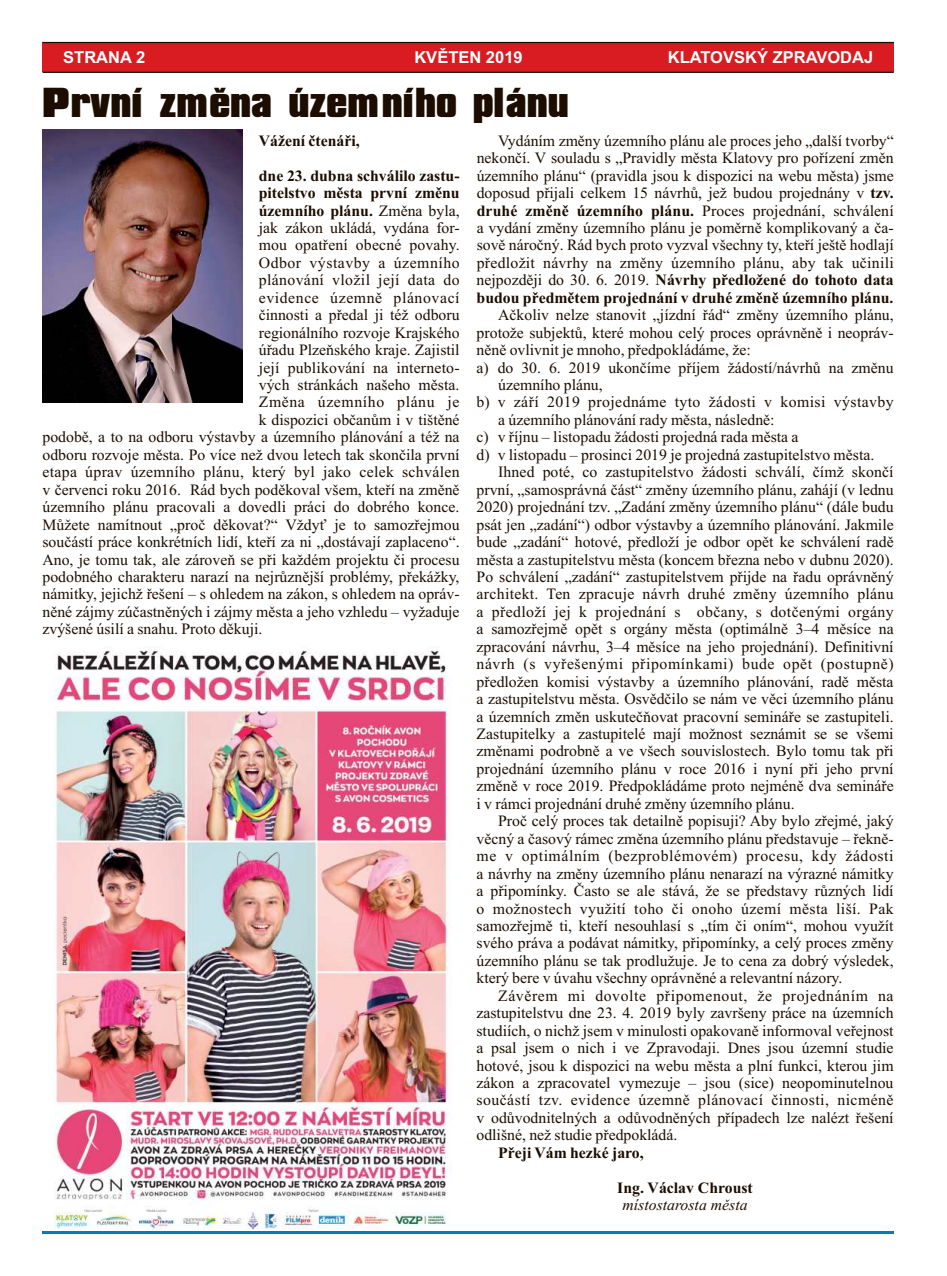
<style>
.page{position:relative;width:947px;height:1276px;background:#fff}
.page>*{position:absolute;margin:0;border:0;box-sizing:border-box;transform-origin:0 0}
.t1{font:36px "Compacta Blk AT";color:#1c0d00;scale:.96 1}
.t2{font:700 16.5px "Arial";color:#fff}
.t3{font:15.75px/17.4px "Times New Roman";color:#1c0d00;text-align:justify}
.t4{font:15.75px "Times New Roman";letter-spacing:.035em;color:#1c0d00}
.t5{font:15.75px "Times New Roman";letter-spacing:.025em;color:#1c0d00}
.t6{font:700 15.75px "Times New Roman";color:#1c0d00}
.t7{font:15.75px "Times New Roman";letter-spacing:.02em;color:#1c0d00}
.t8{font:15.75px "Times New Roman";letter-spacing:.03em;color:#1c0d00}
.t9{font:italic 15.75px "Times New Roman";color:#1c0d00}
.s1{font-weight:400}
.s2{font-weight:700}
</style>
<div class="page">
<img style="left:54px;top:649px;width:398px;height:580px">
<div style="left:43px;top:43px;width:850px;height:29px;background:#d91c21"></div>
<svg style="left:42px;top:41px;width:852px;height:3px;background:#935955"></svg>
<svg style="left:42px;top:71px;width:852px;height:2px;background:#601811"></svg>
<img style="left:43px;top:130px;width:199px;height:272px">
<hr style="left:43px;top:1231px;width:850px;height:2px;background:#007dba">
<p class="t2" style="left:63px;top:51px;width:83px">STRANA 2</p>
<p class="t2" style="left:414px;top:51px;width:110px">KVĚTEN 2019</p>
<p class="t2" style="left:667px;top:51px;width:207px">KLATOVSKÝ ZPRAVODAJ</p>
<h1 class="t1" style="left:43px;top:89px;width:549px">První změna územního plánu</h1>
<p class="t6" style="left:259px;top:135px;width:102px">Vážení čtenáři,</p>
<p class="t6" style="left:259px;top:170px;width:202px">dne 23. dubna schválilo zastu-</p>
<p class="t6" style="left:259px;top:187px;width:202px">pitelstvo města první změnu</p>
<p class="t6" style="left:259px;top:205px;width:202px">územního plánu. <span class="s1">Změna byla,</span></p>
<p class="t3" style="left:259px;top:220px;width:202px">jak zákon ukládá, vydána for-</p>
<p class="t3" style="left:259px;top:238px;width:202px">mou opatření obecné povahy.</p>
<p class="t4" style="left:259px;top:257px;width:202px">Odbor výstavby a územního</p>
<p class="t5" style="left:259px;top:274px;width:202px">plánování vložil její data do</p>
<p class="t4" style="left:259px;top:292px;width:202px">evidence územně plánovací</p>
<p class="t3" style="left:259px;top:308px;width:202px">činnosti a předal ji též odboru</p>
<p class="t3" style="left:259px;top:325px;width:202px">regionálního rozvoje Krajského</p>
<p class="t3" style="left:259px;top:343px;width:202px">úřadu Plzeňského kraje. Zajistil</p>
<p class="t3" style="left:259px;top:360px;width:202px">její publikování na interneto-</p>
<p class="t3" style="left:259px;top:377px;width:202px">vých stránkách našeho města.</p>
<p class="t4" style="left:259px;top:396px;width:202px">Změna územního plánu je</p>
<p class="t3" style="left:259px;top:412px;width:202px">k dispozici občanům i v tištěné</p>
<p class="t3" style="left:42px;top:430px;width:418px">podobě, a to na odboru výstavby a územního plánování a též na</p>
<p class="t3" style="left:42px;top:447px;width:418px">odboru rozvoje města. Po více než dvou letech tak skončila první</p>
<p class="t7" style="left:42px;top:466px;width:418px">etapa úprav územního plánu, který byl jako celek schválen</p>
<p class="t3" style="left:42px;top:482px;width:418px">v červenci roku 2016. Rád bych poděkoval všem, kteří na změně</p>
<p class="t3" style="left:42px;top:500px;width:418px">územního plánu pracovali a dovedli práci do dobrého konce.</p>
<p class="t3" style="left:42px;top:517px;width:418px">Můžete namítnout „proč děkovat?“ Vždyť je to samozřejmou</p>
<p class="t3" style="left:42px;top:534px;width:418px">součástí práce konkrétních lidí, kteří za ni „dostávají zaplaceno“.</p>
<p class="t3" style="left:42px;top:552px;width:418px">Ano, je tomu tak, ale zároveň se při každém projektu či procesu</p>
<p class="t3" style="left:42px;top:569px;width:418px">podobného charakteru narazí na nejrůznější problémy, překážky,</p>
<p class="t3" style="left:42px;top:587px;width:418px">námitky, jejichž řešení – s ohledem na zákon, s ohledem na opráv-</p>
<p class="t3" style="left:42px;top:604px;width:418px">něné zájmy zúčastněných i zájmy města a jeho vzhledu – vyžaduje</p>
<p class="t3" style="left:42px;top:622px;width:221px">zvýšené úsilí a snahu. Proto děkuji.</p>
<p class="t3" style="left:476px;top:133px;width:418px;text-indent:22px">Vydáním změny územního plánu ale proces jeho „další tvorby“ nekončí. V souladu s „Pravidly města Klatovy pro pořízení změn územního plánu“ (pravidla jsou k dispozici na webu města) jsme doposud přijali celkem 15 návrhů, jež budou projednány v <span class="s2">tzv. druhé změně územního plánu.</span> Proces projednání, schválení a vydání změny územního plánu je poměrně komplikovaný a ča&shy;sově náročný. Rád bych proto vyzval všechny ty, kteří ještě hodlají předložit návrhy na změny územního plánu, aby tak učinili nejpozději do 30. 6. 2019. <span class="s2">Návrhy předložené do tohoto data budou předmětem projednání v druhé změně územního plánu.</span></p>
<p class="t3" style="left:498px;top:308px;width:397px">Ačkoliv nelze stanovit „jízdní řád“ změny územního plánu,</p>
<p class="t3" style="left:476px;top:325px;width:418px">protože subjektů, které mohou celý proces oprávněně i neopráv-</p>
<p class="t3" style="left:476px;top:343px;width:275px">něně ovlivnit je mnoho, předpokládáme, že:</p>
<p class="t3" style="left:476px;top:360px;width:418px">a) do 30. 6. 2019 ukončíme příjem žádostí/návrhů na změnu</p>
<p class="t3" style="left:498px;top:377px;width:106px">územního plánu,</p>
<p class="t5" style="left:476px;top:396px;width:418px">b) v září 2019 projednáme tyto žádosti v komisi výstavby</p>
<p class="t3" style="left:498px;top:412px;width:278px">a územního plánování rady města, následně:</p>
<p class="t3" style="left:476px;top:430px;width:323px">c) v říjnu listopadu žádosti projedná rada města a</p>
<p class="t3" style="left:476px;top:447px;width:399px">d) v listopadu prosinci 2019 je projedná zastupitelstvo města.</p>
<p class="t3" style="left:498px;top:465px;width:396px">Ihned poté, co zastupitelstvo žádosti schválí, čímž skončí</p>
<p class="t3" style="left:476px;top:482px;width:418px">první, „samosprávná část“ změny územního plánu, zahájí (v lednu</p>
<p class="t3" style="left:476px;top:500px;width:418px">2020) projednání tzv. „Zadání změny územního plánu“ (dále budu</p>
<p class="t3" style="left:476px;top:517px;width:418px">psát jen „zadání“) odbor výstavby a územního plánování. Jakmile</p>
<p class="t3" style="left:476px;top:534px;width:418px">bude „zadání“ hotové, předloží je odbor opět ke schválení radě</p>
<p class="t3" style="left:476px;top:552px;width:418px">města a zastupitelstvu města (koncem března nebo v dubnu 2020).</p>
<p class="t3" style="left:476px;top:569px;width:418px">Po schválení „zadání“ zastupitelstvem přijde na řadu oprávněný</p>
<p class="t7" style="left:476px;top:588px;width:418px">architekt. Ten zpracuje návrh druhé změny územního plánu</p>
<p class="t5" style="left:476px;top:606px;width:418px">a předloží jej k projednání s občany, s dotčenými orgány</p>
<p class="t3" style="left:476px;top:622px;width:418px">a samozřejmě opět s orgány města (optimálně 3 4 měsíce na</p>
<p class="t3" style="left:476px;top:639px;width:418px">zpracování návrhu, 3 4 měsíce na jeho projednání). Definitivní</p>
<p class="t4" style="left:476px;top:658px;width:418px">návrh (s vyřešenými připomínkami) bude opět (postupně)</p>
<p class="t3" style="left:476px;top:674px;width:418px">předložen komisi výstavby a územního plánování, radě města</p>
<p class="t3" style="left:476px;top:691px;width:418px">a zastupitelstvu města. Osvědčilo se nám ve věci územního plánu</p>
<p class="t3" style="left:476px;top:709px;width:418px">a územních změn uskutečňovat pracovní semináře se zastupiteli.</p>
<p class="t3" style="left:476px;top:726px;width:418px">Zastupitelky a zastupitelé mají možnost seznámit se se všemi</p>
<p class="t3" style="left:476px;top:744px;width:418px">změnami podrobně a ve všech souvislostech. Bylo tomu tak při</p>
<p class="t3" style="left:476px;top:761px;width:418px">projednání územního plánu v roce 2016 i nyní při jeho první</p>
<p class="t3" style="left:476px;top:779px;width:418px">změně v roce 2019. Předpokládáme proto nejméně dva semináře</p>
<p class="t3" style="left:476px;top:796px;width:319px">i v rámci projednání druhé změny územního plánu.</p>
<p class="t3" style="left:498px;top:814px;width:397px">Proč celý proces tak detailně popisuji? Aby bylo zřejmé, jaký</p>
<p class="t3" style="left:476px;top:831px;width:418px">věcný a časový rámec změna územního plánu představuje – řekně-</p>
<p class="t4" style="left:476px;top:850px;width:418px">me v optimálním (bezproblémovém) procesu, kdy žádosti</p>
<p class="t3" style="left:476px;top:866px;width:418px">a návrhy na změny územního plánu nenarazí na výrazné námitky</p>
<p class="t3" style="left:476px;top:883px;width:418px">a připomínky. Často se ale stává, že se představy různých lidí</p>
<p class="t5" style="left:476px;top:902px;width:418px">o možnostech využití toho či onoho území města liší. Pak</p>
<p class="t3" style="left:476px;top:918px;width:418px">samozřejmě ti, kteří nesouhlasí s „tím či oním“, mohou využít</p>
<p class="t3" style="left:476px;top:936px;width:418px">svého práva a podávat námitky, připomínky, a celý proces změny</p>
<p class="t3" style="left:476px;top:953px;width:418px">územního plánu se tak prodlužuje. Je to cena za dobrý výsledek,</p>
<p class="t3" style="left:476px;top:971px;width:367px">který bere v úvahu všechny oprávněné a relevantní názory.</p>
<p class="t4" style="left:498px;top:990px;width:397px">Závěrem mi dovolte připomenout, že projednáním na</p>
<p class="t3" style="left:476px;top:1005px;width:418px">zastupitelstvu dne 23. 4. 2019 byly završeny práce na územních</p>
<p class="t3" style="left:476px;top:1023px;width:418px">studiích, o nichž jsem v minulosti opakovaně informoval veřejnost</p>
<p class="t3" style="left:476px;top:1040px;width:418px">a psal jsem o nich i ve Zpravodaji. Dnes jsou územní studie</p>
<p class="t3" style="left:476px;top:1058px;width:418px">hotové, jsou k dispozici na webu města a plní funkci, kterou jim</p>
<p class="t3" style="left:476px;top:1075px;width:418px">zákon a zpracovatel vymezuje – jsou (sice) neopominutelnou</p>
<p class="t8" style="left:476px;top:1094px;width:418px">součástí tzv. evidence územně plánovací činnosti, nicméně</p>
<p class="t3" style="left:476px;top:1110px;width:418px">v odůvodnitelných a odůvodněných případech lze nalézt řešení</p>
<p class="t3" style="left:476px;top:1128px;width:202px">odlišné, než studie předpokládá.</p>
<p class="t6" style="left:498px;top:1147px;width:147px">Přeji Vám hezké jaro,</p>
<p class="t3" style="left:541px;top:430px;width:9px">–</p>
<p class="t3" style="left:569px;top:447px;width:9px">–</p>
<p class="t3" style="left:803px;top:622px;width:9px">–</p>
<p class="t3" style="left:614px;top:639px;width:9px">–</p>
<p class="t6" style="left:617px;top:1182px;width:137px">Ing. Václav Chroust</p>
<p class="t9" style="left:622px;top:1199px;width:126px">místostarosta města</p>
</div>
